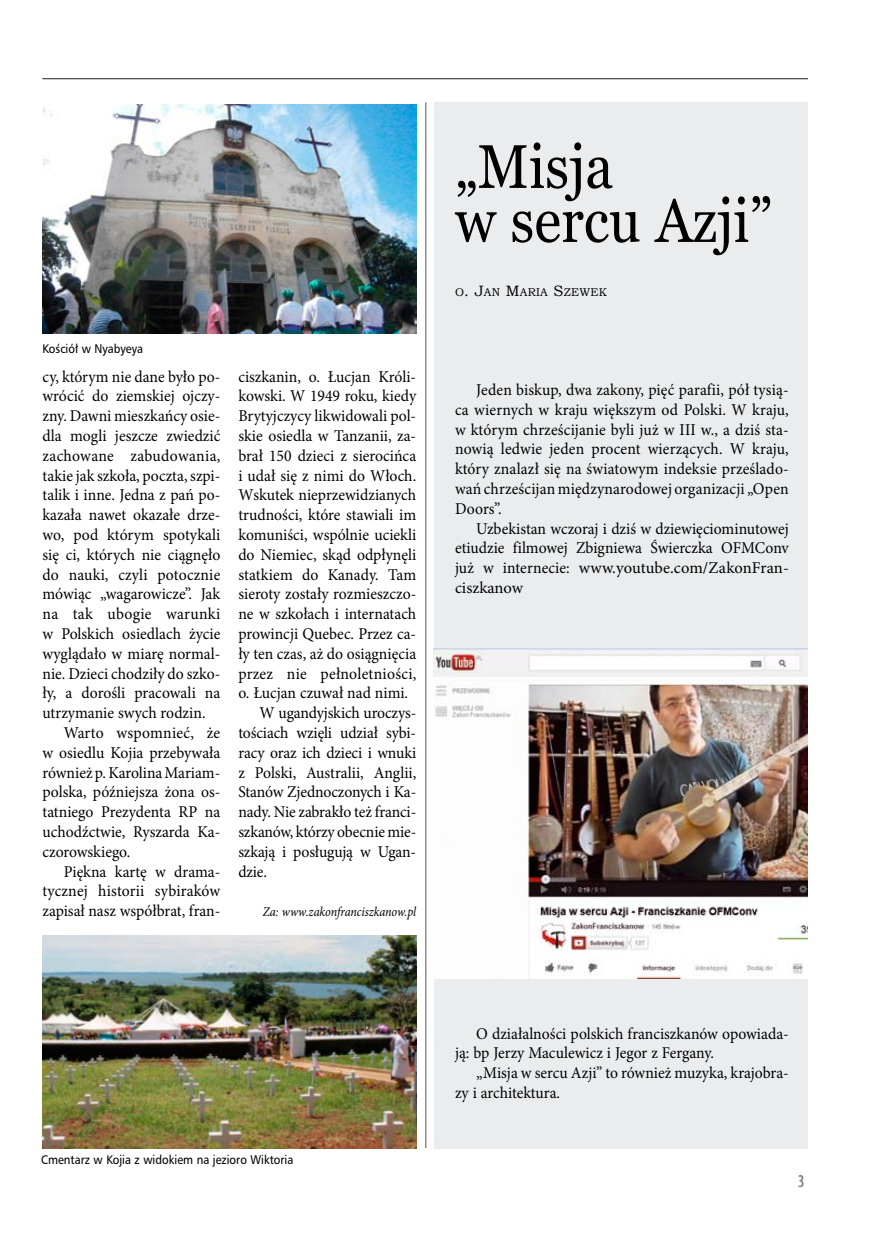
<style>
.page{position:relative;width:876px;height:1246px;background:#fff}
.page>*{position:absolute;margin:0;border:0;box-sizing:border-box;transform-origin:0 0}
.t1{font:61.5px/54px "Georgia";color:#000;scale:.9 1}
.t2{font:condensed 18px "Myriad Pro";color:#818084;scale:.9 1}
.t3{font:16.5px/19.8px "Minion Pro";color:#000;text-align:justify;scale:.95 1}
.t4{font:16.5px "Minion Pro";letter-spacing:.02em;color:#000;scale:.95 1}
.t5{font:italic 13.5px "Minion Pro";letter-spacing:-.005em;color:#000;scale:.9 1}
.t6{font:12px "Humnst 777 PL";color:#000;scale:.9 1}
.t7{font:11.25px "Bookman Old Style";letter-spacing:.02em;color:#000}
.s1{font-size:15px}
</style>
<div class="page">
<div style="left:434px;top:102px;width:374px;height:1046px;background:#ebeced"></div>
<hr style="left:43px;top:78px;width:765px;height:1px;background:#504f53">
<img style="left:43px;top:104px;width:373px;height:229px">
<img style="left:43px;top:935px;width:373px;height:213px">
<hr style="left:426px;top:102px;width:1px;height:1046px;background:#504f53">
<img style="left:434px;top:648px;width:373px;height:330px">
<p class="t6" style="left:43px;top:341px;width:113px">Kościół w Nyabyeya</p>
<p class="t3" style="left:43px;top:366px;width:189px">cy, którym nie dane było po-</p>
<p class="t3" style="left:43px;top:386px;width:189px">wrócić do ziemskiej ojczy-</p>
<p class="t3" style="left:43px;top:406px;width:189px">zny. Dawni mieszkańcy osie-</p>
<p class="t3" style="left:43px;top:426px;width:189px">dla mogli jeszcze zwiedzić</p>
<p class="t4" style="left:43px;top:444px;width:189px">zachowane zabudowania,</p>
<p class="t3" style="left:43px;top:465px;width:189px">takie jak szkoła, poczta, szpi-</p>
<p class="t3" style="left:43px;top:485px;width:189px">talik i inne. Jedna z pań po-</p>
<p class="t3" style="left:43px;top:505px;width:189px">kazała nawet okazałe drze-</p>
<p class="t3" style="left:43px;top:525px;width:189px">wo, pod którym spotykali</p>
<p class="t3" style="left:43px;top:545px;width:189px">się ci, których nie ciągnęło</p>
<p class="t3" style="left:43px;top:564px;width:189px">do nauki, czyli potocznie</p>
<p class="t3" style="left:43px;top:584px;width:189px">mówiąc „wagarowicze”. Jak</p>
<p class="t4" style="left:43px;top:603px;width:189px">na tak ubogie warunki</p>
<p class="t3" style="left:43px;top:624px;width:189px">w Polskich osiedlach życie</p>
<p class="t3" style="left:43px;top:644px;width:189px">wyglądało w miarę normal-</p>
<p class="t3" style="left:43px;top:663px;width:189px">nie. Dzieci chodziły do szko-</p>
<p class="t3" style="left:43px;top:683px;width:189px">ły, a dorośli pracowali na</p>
<p class="t3" style="left:43px;top:703px;width:173px">utrzymanie swych rodzin.</p>
<p class="t3" style="left:64px;top:723px;width:166px">Warto wspomnieć, że</p>
<p class="t3" style="left:43px;top:743px;width:189px">w osiedlu Kojia przebywała</p>
<p class="t3" style="left:43px;top:762px;width:189px">również p. Karolina Mariam-</p>
<p class="t3" style="left:43px;top:782px;width:189px">polska, późniejsza żona os-</p>
<p class="t3" style="left:43px;top:802px;width:189px">tatniego Prezydenta RP na</p>
<p class="t3" style="left:43px;top:822px;width:189px">uchodźctwie, Ryszarda Ka-</p>
<p class="t3" style="left:43px;top:842px;width:94px">czorowskiego.</p>
<p class="t3" style="left:64px;top:861px;width:166px">Piękna kartę w drama-</p>
<p class="t3" style="left:43px;top:881px;width:189px">tycznej historii sybiraków</p>
<p class="t3" style="left:43px;top:901px;width:189px">zapisał nasz współbrat, fran-</p>
<p class="t3" style="left:238px;top:366px;width:189px">ciszkanin, o. Łucjan Króli-</p>
<p class="t3" style="left:238px;top:386px;width:189px">kowski. W 1949 roku, kiedy</p>
<p class="t3" style="left:238px;top:406px;width:189px">Brytyjczycy likwidowali pol-</p>
<p class="t3" style="left:238px;top:426px;width:189px">skie osiedla w Tanzanii, za-</p>
<p class="t3" style="left:238px;top:446px;width:189px">brał 150 dzieci z sierocińca</p>
<p class="t3" style="left:238px;top:465px;width:189px">i udał się z nimi do Włoch.</p>
<p class="t3" style="left:238px;top:485px;width:189px">Wskutek nieprzewidzianych</p>
<p class="t3" style="left:238px;top:505px;width:189px">trudności, które stawiali im</p>
<p class="t3" style="left:238px;top:525px;width:189px">komuniści, wspólnie uciekli</p>
<p class="t3" style="left:238px;top:545px;width:189px">do Niemiec, skąd odpłynęli</p>
<p class="t3" style="left:238px;top:564px;width:189px">statkiem do Kanady. Tam</p>
<p class="t3" style="left:238px;top:584px;width:189px">sieroty zostały rozmieszczo-</p>
<p class="t3" style="left:238px;top:604px;width:189px">ne w szkołach i internatach</p>
<p class="t3" style="left:238px;top:624px;width:189px">prowincji Quebec. Przez ca-</p>
<p class="t3" style="left:238px;top:644px;width:189px">ły ten czas, aż do osiągnięcia</p>
<p class="t3" style="left:238px;top:663px;width:189px">przez nie pełnoletniości,</p>
<p class="t3" style="left:238px;top:683px;width:180px">o. Łucjan czuwał nad nimi.</p>
<p class="t3" style="left:260px;top:703px;width:166px">W ugandyjskich uroczys-</p>
<p class="t3" style="left:238px;top:723px;width:189px">tościach wzięli udział sybi-</p>
<p class="t3" style="left:238px;top:743px;width:189px">racy oraz ich dzieci i wnuki</p>
<p class="t3" style="left:238px;top:762px;width:189px">z Polski, Australii, Anglii,</p>
<p class="t3" style="left:238px;top:782px;width:189px">Stanów Zjednoczonych i Ka-</p>
<p class="t3" style="left:238px;top:802px;width:189px">nady. Nie zabrakło też franci-</p>
<p class="t3" style="left:238px;top:822px;width:189px">szkanów, którzy obecnie mie-</p>
<p class="t3" style="left:238px;top:842px;width:189px">szkają i posługują w Ugan-</p>
<p class="t3" style="left:238px;top:861px;width:32px">dzie.</p>
<p class="t5" style="left:263px;top:902px;width:172px">Za: www.zakonfranciszkanow.pl</p>
<h1 class="t1" style="left:455px;top:141px;width:354px">„Misja<br>w sercu Azji”</h1>
<p class="t7" style="left:455px;top:285px;width:153px">O<span class="s1">. J</span>AN <span class="s1">M</span>ARIA <span class="s1">S</span>ZEWEK</p>
<p class="t3" style="left:455px;top:380px;width:353px;text-indent:21px">Jeden biskup, dwa zakony, pięć parafii, pół tysią&shy;ca wiernych w kraju większym od Polski. W kraju, w którym chrześcijanie byli już w III w., a dziś sta&shy;nowią ledwie jeden procent wierzących. W kraju, który znalazł się na światowym indeksie prześlado&shy;wań chrześcijan międzynarodowej organizacji „Open Doors”.</p>
<p class="t3" style="left:455px;top:518px;width:353px;text-indent:21px">Uzbekistan wczoraj i dziś w dziewięciominutowej etiudzie filmowej Zbigniewa Świerczka OFMConv już w internecie: www.youtube.com/ZakonFran&shy;ciszkanow</p>
<p class="t6" style="left:41px;top:1152px;width:282px">Cmentarz w Kojia z widokiem na jezioro Wiktoria</p>
<p class="t3" style="left:455px;top:1023px;width:353px;text-indent:21px">O działalności polskich franciszkanów opowiada&shy;ją: bp Jerzy Maculewicz i Jegor z Fergany.</p>
<p class="t3" style="left:455px;top:1063px;width:353px;text-indent:21px">„Misja w sercu Azji” to również muzyka, krajobra&shy;zy i architektura.</p>
<p class="t2" style="left:798px;top:1170px;width:8px">3</p>
</div>
